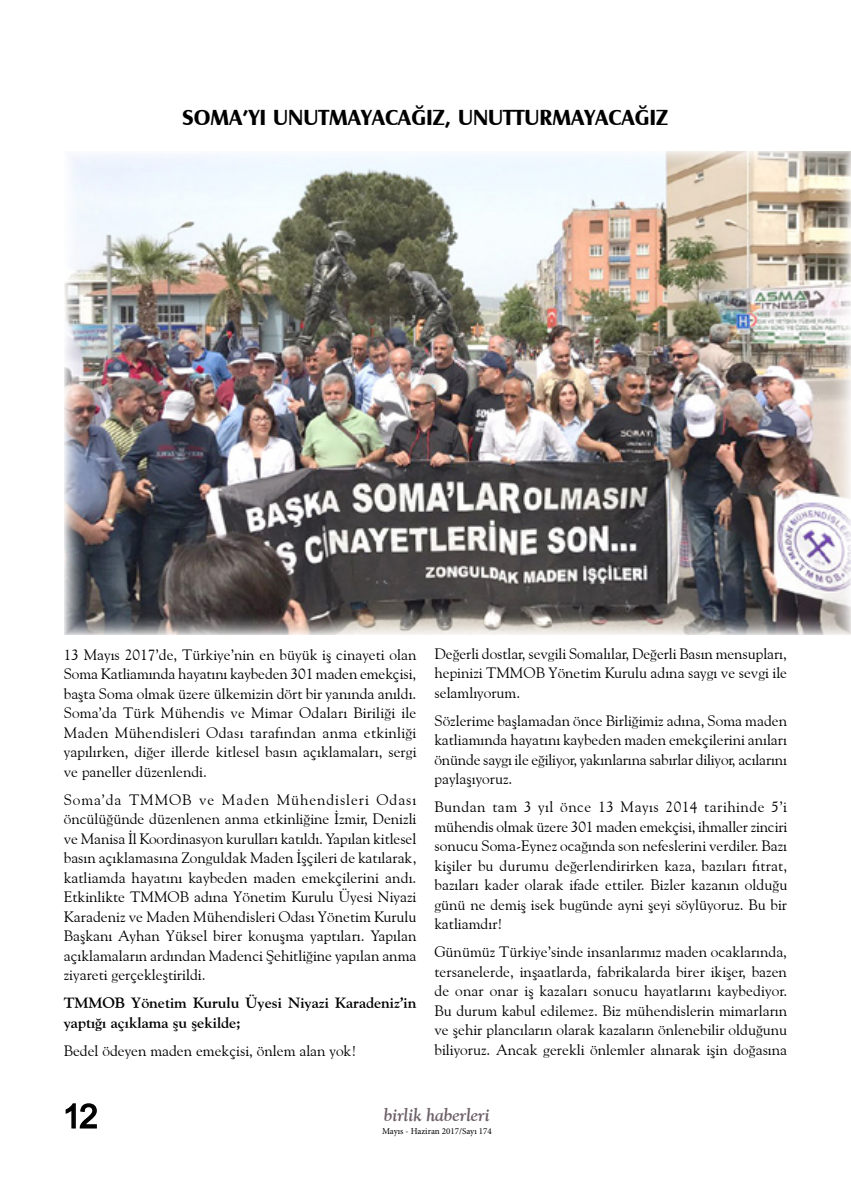
<style>
.page{position:relative;width:851px;height:1191px;background:#fff}
.page>*{position:absolute;margin:0;border:0;box-sizing:border-box;transform-origin:0 0}
.t1{font:33px "Arial";color:#000}
.t2{font:700 22.5px "Castle T";color:#000}
.t3{font:italic 700 18px "Goudy Old Style BT";color:#6e6169}
.t4{font:15px/19.5px "Goudy Old Style BT";color:#000;text-align:justify}
.t5{font:700 15px/19.5px "Goudy Old Style BT";color:#000}
.t6{font:9px "Minion Pro";color:#000}
</style>
<div class="page">
<svg style="left:65px;top:1103px;width:32px;height:26px"></svg>
<img style="left:64px;top:151px;width:786px;height:483px">
<h2 class="t2" style="left:182px;top:103px;width:487px">SOMA’YI UNUTMAYACAĞIZ, UNUTTURMAYACAĞIZ</h2>
<p class="t4" style="left:64px;top:644px;width:354px">13 Mayıs 2017’de, Türkiye’nin en büyük iş cinayeti olan Soma Katliamında hayatını kaybeden 301 maden emekçisi, başta Soma olmak üzere ülkemizin dört bir yanında anıldı.<br>Soma’da Türk Mühendis ve Mimar Odaları Biriliği ile Maden Mühendisleri Odası tarafından anma etkinliği yapılırken, diğer illerde kitlesel basın açıklamaları, sergi ve paneller düzenlendi.</p>
<p class="t4" style="left:64px;top:789px;width:354px">Soma’da TMMOB ve Maden Mühendisleri Odası öncülüğünde düzenlenen anma etkinliğine İzmir, Denizli ve Manisa İl Koordinasyon kurulları katıldı. Yapılan kitlesel basın açıklamasına Zonguldak Maden İşçileri de katılarak, katliamda hayatını kaybeden maden emekçilerini andı.<br>Etkinlikte TMMOB adına Yönetim Kurulu Üyesi Niyazi Karadeniz ve Maden Mühendisleri Odası Yönetim Kurulu Başkanı Ayhan Yüksel birer konuşma yaptıları. Yapılan açıklamaların ardından Madenci Şehitliğine yapılan anma ziyareti gerçekleştirildi.</p>
<p class="t5" style="left:64px;top:993px;width:354px">TMMOB Yönetim Kurulu Üyesi Niyazi Karadeniz’in yaptığı açıklama şu şekilde;</p>
<p class="t4" style="left:64px;top:1040px;width:294px">Bedel ödeyen maden emekçisi, önlem alan yok!</p>
<p class="t4" style="left:434px;top:643px;width:354px">Değerli dostlar, sevgili Somalılar, Değerli Basın mensupları, hepinizi TMMOB Yönetim Kurulu adına saygı ve sevgi ile selamlıyorum.</p>
<p class="t4" style="left:434px;top:710px;width:354px">Sözlerime başlamadan önce Birliğimiz adına, Soma maden katliamında hayatını kaybeden maden emekçilerini anıları önünde saygı ile eğiliyor, yakınlarına sabırlar diliyor, acılarını paylaşıyoruz.</p>
<p class="t4" style="left:434px;top:797px;width:354px">Bundan tam 3 yıl önce 13 Mayıs 2014 tarihinde 5’i mühendis olmak üzere 301 maden emekçisi, ihmaller zinciri sonucu Soma-Eynez ocağında son nefeslerini verdiler. Bazı kişiler bu durumu değerlendirirken kaza, bazıları fıtrat, bazıları kader olarak ifade ettiler. Bizler kazanın olduğu günü ne demiş isek bugünde ayni şeyi söylüyoruz. Bu bir katliamdır!</p>
<p class="t4" style="left:434px;top:942px;width:354px">Günümüz Türkiye’sinde insanlarımız maden ocaklarında, tersanelerde, inşaatlarda, fabrikalarda birer ikişer, bazen de onar onar iş kazaları sonucu hayatlarını kaybediyor.<br>Bu durum kabul edilemez. Biz mühendislerin mimarların ve şehir plancıların olarak kazaların önlenebilir olduğunu biliyoruz. Ancak gerekli önlemler alınarak işin doğasına</p>
<h1 class="t1" style="left:63px;top:1094px;width:37px">12</h1>
<p class="t3" style="left:384px;top:1103px;width:107px">birlik haberleri</p>
<p class="t6" style="left:382px;top:1125px;width:111px">Mayıs - Haziran 2017/Sayı 174</p>
</div>
